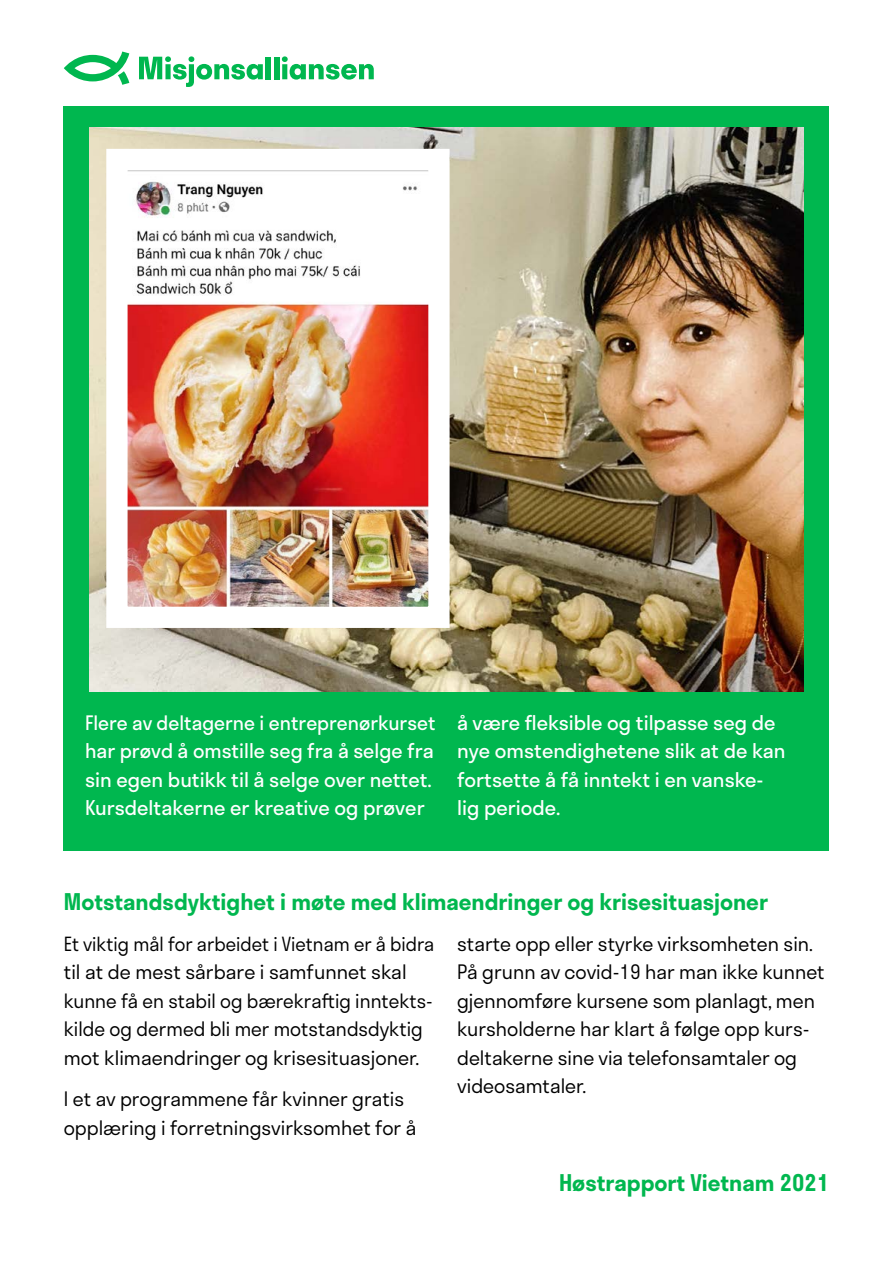
<style>
.page{position:relative;width:893px;height:1263px;background:#fff}
.page>*{position:absolute;margin:0;border:0;box-sizing:border-box;transform-origin:0 0}
.t1{font:600 22.5px "Stratos";color:#00b74f}
.t2{font:19.95px/28.5px "Stratos";color:#fff;text-align:justify}
.t3{font:300 19.5px/28.5px "Stratos";color:#000}
.t4{font:19.5px "Stratos";color:#fff}
.t5{font:300 19.35px "Stratos";color:#000}
.t6{font:300 19.05px "Stratos";color:#000;scale:.96 1}
</style>
<div class="page">
<svg style="left:139px;top:56px;width:124px;height:31px"></svg>
<div style="left:266px;top:57px;width:5px;height:22px;background:#00b74f"></div>
<div style="left:274px;top:57px;width:5px;height:22px;background:#00b74f"></div>
<svg style="left:282px;top:56px;width:92px;height:24px"></svg>
<svg style="left:64px;top:52px;width:65px;height:33px"></svg>
<div style="left:64px;top:106px;width:765px;height:744px;background:#00b74f"></div>
<img style="left:89px;top:128px;width:715px;height:563px">
<img style="left:96px;top:138px;width:364px;height:501px">
<p class="t4" style="left:85px;top:707px;width:352px">Flere av deltagerne i entreprenørkurset</p>
<p class="t2" style="left:85px;top:736px;width:350px">har prøvd å omstille seg fra å selge fra sin egen butikk til å selge over nettet.<br>Kursdeltakerne er kreative og prøver</p>
<p class="t2" style="left:457px;top:708px;width:330px;text-align:left">å være fleksible og tilpasse seg de nye omstendighetene slik at de kan fortsette å få inntekt i en vanske&shy;lig periode.</p>
<p class="t1" style="left:64px;top:883px;width:706px">Motstandsdyktighet i møte med klimaendringer og krisesituasjoner</p>
<p class="t6" style="left:64px;top:929px;width:387px">Et viktig mål for arbeidet i Vietnam er å bidra</p>
<p class="t3" style="left:64px;top:957px;width:344px">til at de mest sårbare i samfunnet skal</p>
<p class="t5" style="left:64px;top:985px;width:370px">kunne få en stabil og bærekraftig inntekts-</p>
<p class="t3" style="left:64px;top:1014px;width:361px">kilde og dermed bli mer motstandsdyktig mot klimaendringer og krisesituasjoner.</p>
<p class="t3" style="left:64px;top:1084px;width:354px">I et av programmene får kvinner gratis opplæring i forretningsvirksomhet for å</p>
<p class="t3" style="left:457px;top:929px;width:369px">starte opp eller styrke virksomheten sin.<br>På grunn av covid-19 har man ikke kunnet gjennomføre kursene som planlagt, men kursholderne har klart å følge opp kurs&shy;deltakerne sine via telefonsamtaler og videosamtaler.</p>
<p class="t1" style="left:559px;top:1164px;width:272px">Høstrapport Vietnam 2021</p>
</div>
